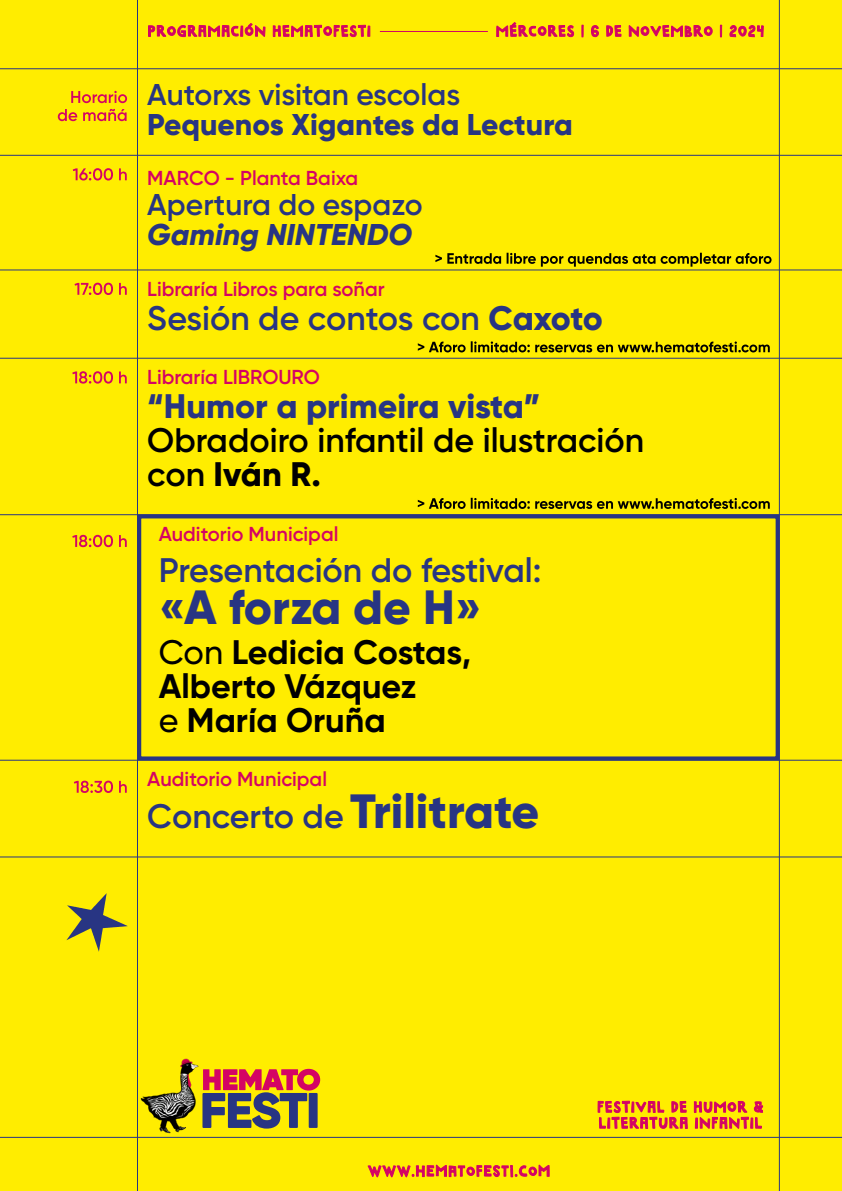
<style>
.page{position:relative;width:842px;height:1191px;background:#ffed00}
.page>*{position:absolute;margin:0;border:0;box-sizing:border-box;transform-origin:0 0}
.t1{font:800 48px "Gilroy";color:#283583}
.t2{font:600 34px "Gilroy";color:#283583}
.t3{font:700 34px/34px "Gilroy";color:#000}
.t4{font:600 34px/34px "Gilroy";color:#000}
.t5{font:800 34px "Gilroy";color:#283583}
.t6{font:600 30px "Gilroy";color:#283583}
.t7{font:800 30px "Gilroy";color:#283583}
.t8{font:italic 800 30px "Gilroy";color:#283583}
.t9{font:600 20.2px "Gilroy";color:#d40464}
.s1{font-weight:800}
.s2{font-weight:500}
.s3{font-weight:800;font-size:48px}
</style>
<div class="page">
<svg style="left:148px;top:24px;width:222px;height:13px"></svg>
<svg style="left:496px;top:23px;width:267px;height:14px"></svg>
<hr style="left:0;top:68px;width:842px;height:1px;background:#283583">
<hr style="left:0;top:270px;width:842px;height:1px;background:#283583">
<hr style="left:0;top:155px;width:842px;height:1px;background:#283583">
<hr style="left:0;top:358px;width:842px;height:1px;background:#283583">
<hr style="left:0;top:514px;width:842px;height:1px;background:#283583">
<hr style="left:0;top:760px;width:842px;height:1px;background:#283583">
<hr style="left:0;top:856px;width:842px;height:1px;background:#283583">
<hr style="left:0;top:1137px;width:842px;height:1px;background:#283583">
<hr style="left:137px;top:0;width:1px;height:1191px;background:#283583">
<hr style="left:779px;top:0;width:1px;height:1191px;background:#283583">
<div style="left:137px;top:514px;width:643px;height:246px;border:4px solid #283583"></div>
<svg style="left:58px;top:91px;width:69px;height:30px"></svg>
<svg style="left:73px;top:168px;width:54px;height:12px"></svg>
<svg style="left:72px;top:371px;width:55px;height:12px"></svg>
<svg style="left:75px;top:283px;width:52px;height:12px"></svg>
<svg style="left:72px;top:535px;width:55px;height:12px"></svg>
<svg style="left:74px;top:780px;width:53px;height:13px"></svg>
<hr style="left:380px;top:31px;width:108px;height:1px;background:#d40464">
<svg style="left:598px;top:1101px;width:165px;height:28px"></svg>
<svg style="left:202px;top:1068px;width:118px;height:60px"></svg>
<img style="left:138px;top:1058px;width:63px;height:80px">
<svg style="left:368px;top:1164px;width:181px;height:13px"></svg>
<svg style="left:66px;top:893px;width:62px;height:58px"></svg>
<svg style="left:435px;top:253px;width:336px;height:14px"></svg>
<svg style="left:418px;top:341px;width:352px;height:11px"></svg>
<svg style="left:418px;top:498px;width:352px;height:11px"></svg>
<h3 class="t6" style="left:147px;top:76px;width:314px">Autorxs visitan escolas</h3>
<h3 class="t7" style="left:147px;top:106px;width:427px">Pequenos Xigantes da Lectura</h3>
<p class="t9" style="left:147px;top:166px;width:212px">MARCO - Planta Baixa</p>
<h3 class="t6" style="left:147px;top:186px;width:277px">Apertura do espazo</h3>
<h3 class="t8" style="left:147px;top:216px;width:266px">Gaming NINTENDO</h3>
<p class="t9" style="left:147px;top:276px;width:239px">Libraría Libros para soñar</p>
<h2 class="t2" style="left:147px;top:297px;width:457px">Sesión de contos con <span class="s1">Caxoto</span></h2>
<p class="t9" style="left:147px;top:364px;width:174px">Libraría LIBROURO</p>
<h2 class="t5" style="left:147px;top:385px;width:395px">“Humor a primeira vista”</h2>
<h2 class="t4" style="left:147px;top:423px;width:498px">Obradoiro infantil de ilustración con <span class="s1">Iván R.</span></h2>
<p class="t9" style="left:159px;top:521px;width:181px">Auditorio Municipal</p>
<h2 class="t2" style="left:159px;top:548px;width:384px">Presentación do festival:</h2>
<h1 class="t1" style="left:159px;top:576px;width:325px">«A forza de H»</h1>
<h2 class="t3" style="left:159px;top:634px;width:314px"><span class="s2">Con</span> Ledicia Costas,<br>Alberto Vázquez<br><span class="s2">e</span> María Oruña</h2>
<p class="t9" style="left:147px;top:767px;width:181px">Auditorio Municipal</p>
<h2 class="t2" style="left:147px;top:795px;width:394px">Concerto de <span class="s3">Trilitrate</span></h2>
</div>
